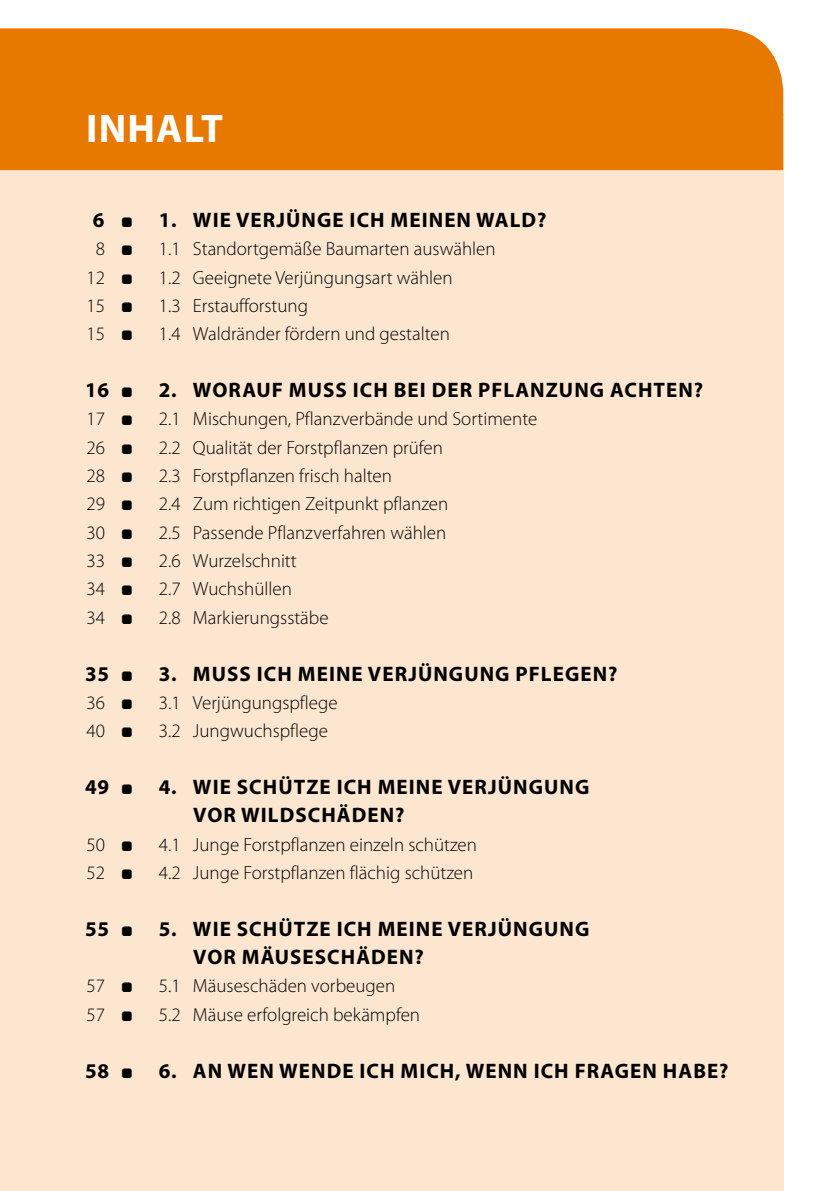
<style>
.page{position:relative;width:840px;height:1191px;background:#fff}
.page>*{position:absolute;margin:0;border:0;box-sizing:border-box;transform-origin:0 0}
.t1{font:700 40px "Myriad Pro";letter-spacing:.03em;color:#fff}
.t2{font:700 21px/28.4px "Myriad Pro";letter-spacing:.05em;color:#000}
.t3{font:300 19px "Myriad Pro";color:#000}
.s1{font-family:"forst bayern schriftaufzaehlung";font-weight:400;font-size:19px}
.s2{font-family:"forst bayern schriftaufzaehlung";font-weight:400}
</style>
<div class="page">
<div style="left:0;top:113px;width:782px;height:1078px;background:#fce6d0"></div>
<div style="left:0;top:28px;width:782px;height:142px;background:#e77900"></div>
<h1 class="t1" style="left:86px;top:102px;width:138px">INHALT</h1>
<p class="t2" style="left:93px;top:205px;width:455px">6 <span class="s1">a</span> 1. WIE VERJÜNGE ICH MEINEN WALD?</p>
<p class="t3" style="left:96px;top:237px;width:41px">8 <span class="s2">a</span></p>
<p class="t3" style="left:159px;top:237px;width:338px">1.1 Standortgemäße Baumarten auswählen</p>
<p class="t3" style="left:86px;top:266px;width:50px">12 <span class="s2">a</span></p>
<p class="t3" style="left:159px;top:266px;width:295px">1.2 Geeignete Verjüngungsart wählen</p>
<p class="t3" style="left:86px;top:294px;width:50px">15 <span class="s2">a</span></p>
<p class="t3" style="left:159px;top:294px;width:151px">1.3 Erstaufforstung</p>
<p class="t3" style="left:86px;top:322px;width:50px">15 <span class="s2">a</span></p>
<p class="t3" style="left:159px;top:322px;width:292px">1.4 Waldränder fördern und gestalten</p>
<p class="t2" style="left:85px;top:375px;width:619px">16 <span class="s1">a</span> 2. WORAUF MUSS ICH BEI DER PFLANZUNG ACHTEN?</p>
<p class="t3" style="left:86px;top:407px;width:50px">17 <span class="s2">a</span></p>
<p class="t3" style="left:159px;top:407px;width:380px">2.1 Mischungen, Pflanzverbände und Sortimente</p>
<p class="t3" style="left:86px;top:436px;width:50px">26 <span class="s2">a</span></p>
<p class="t3" style="left:159px;top:436px;width:285px">2.2 Qualität der Forstpflanzen prüfen</p>
<p class="t3" style="left:86px;top:464px;width:50px">28 <span class="s2">a</span></p>
<p class="t3" style="left:159px;top:464px;width:234px">2.3 Forstpflanzen frisch halten</p>
<p class="t3" style="left:86px;top:492px;width:50px">29 <span class="s2">a</span></p>
<p class="t3" style="left:159px;top:492px;width:291px">2.4 Zum richtigen Zeitpunkt pflanzen</p>
<p class="t3" style="left:86px;top:521px;width:50px">30 <span class="s2">a</span></p>
<p class="t3" style="left:159px;top:521px;width:289px">2.5 Passende Pflanzverfahren wählen</p>
<p class="t3" style="left:86px;top:549px;width:50px">33 <span class="s2">a</span></p>
<p class="t3" style="left:159px;top:549px;width:139px">2.6 Wurzelschnitt</p>
<p class="t3" style="left:86px;top:578px;width:50px">34 <span class="s2">a</span></p>
<p class="t3" style="left:159px;top:578px;width:134px">2.7 Wuchshüllen</p>
<p class="t3" style="left:86px;top:606px;width:50px">34 <span class="s2">a</span></p>
<p class="t3" style="left:159px;top:606px;width:171px">2.8 Markierungsstäbe</p>
<p class="t2" style="left:85px;top:658px;width:533px">35 <span class="s1">a</span> 3. MUSS ICH MEINE VERJÜNGUNG PFLEGEN?</p>
<p class="t3" style="left:86px;top:691px;width:50px">36 <span class="s2">a</span></p>
<p class="t3" style="left:159px;top:691px;width:180px">3.1 Verjüngungspflege</p>
<p class="t3" style="left:86px;top:719px;width:50px">40 <span class="s2">a</span></p>
<p class="t3" style="left:159px;top:719px;width:170px">3.2 Jungwuchspflege</p>
<p class="t2" style="left:193px;top:772px;width:397px;text-indent:-108px">49 <span class="s1">a</span> 4. WIE SCHÜTZE ICH MEINE VERJÜNGUNG<br>VOR WILDSCHÄDEN?</p>
<p class="t3" style="left:86px;top:833px;width:50px">50 <span class="s2">a</span></p>
<p class="t3" style="left:159px;top:833px;width:319px">4.1 Junge Forstpflanzen einzeln schützen</p>
<p class="t3" style="left:86px;top:861px;width:50px">52 <span class="s2">a</span></p>
<p class="t3" style="left:159px;top:861px;width:316px">4.2 Junge Forstpflanzen flächig schützen</p>
<p class="t2" style="left:193px;top:913px;width:397px;text-indent:-108px">55 <span class="s1">a</span> 5. WIE SCHÜTZE ICH MEINE VERJÜNGUNG<br>VOR MÄUSESCHÄDEN?</p>
<p class="t3" style="left:86px;top:974px;width:50px">57 <span class="s2">a</span></p>
<p class="t3" style="left:159px;top:974px;width:238px">5.1 Mäuseschäden vorbeugen</p>
<p class="t3" style="left:86px;top:1003px;width:50px">57 <span class="s2">a</span></p>
<p class="t3" style="left:159px;top:1003px;width:262px">5.2 Mäuse erfolgreich bekämpfen</p>
<p class="t2" style="left:85px;top:1055px;width:644px">58 <span class="s1">a</span> 6. AN WEN WENDE ICH MICH, WENN ICH FRAGEN HABE?</p>
</div>
